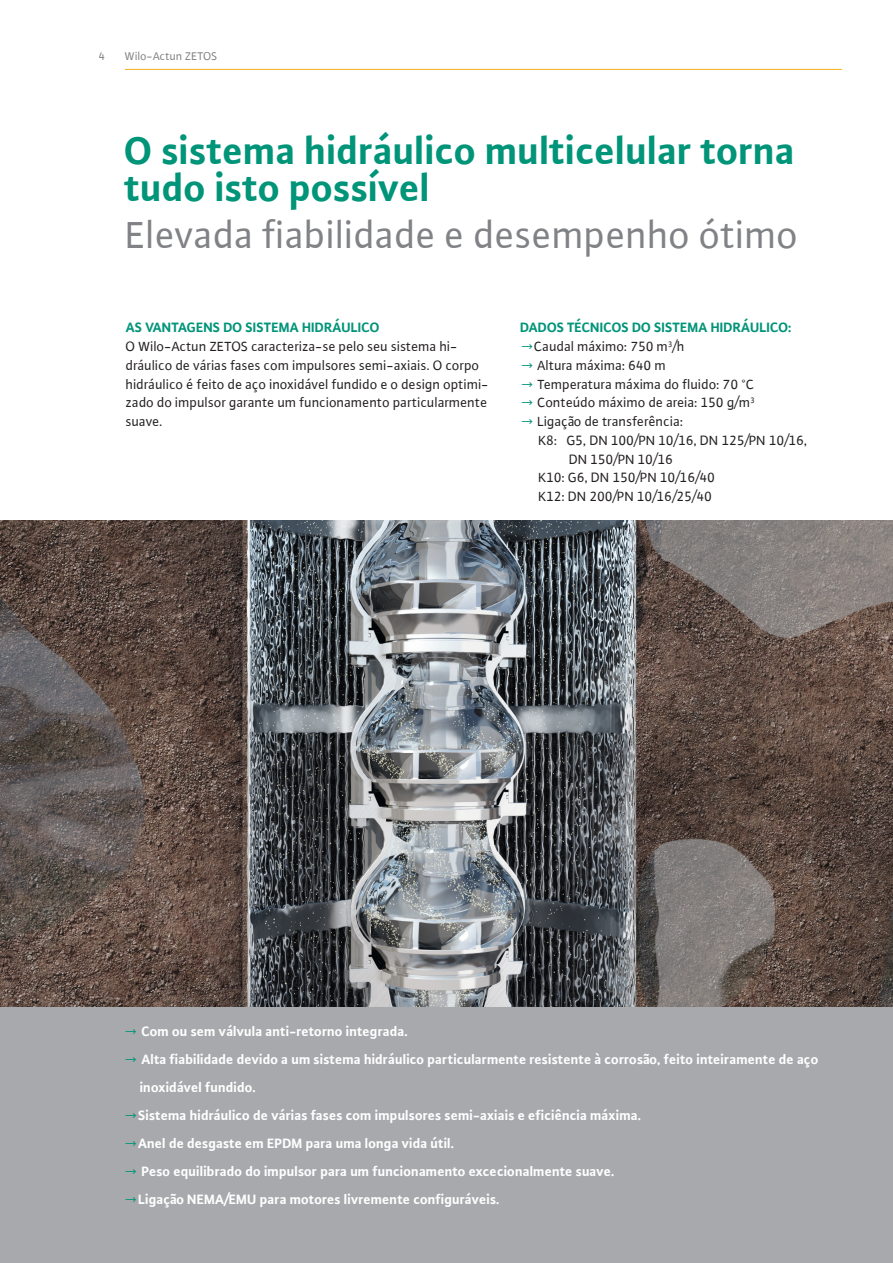
<style>
.page{position:relative;width:893px;height:1263px;background:#fff}
.page>*{position:absolute;margin:0;border:0;box-sizing:border-box;transform-origin:0 0}
._01_HEADLINE_MEDIUM{font:700 40.5px/37.5px "WILO Plus Global";color:#009479}
._01_HEADLINE_MEDIUM-2{font:40.5px "WILO Plus Global";color:#808285}
._03_COPY{font:14.25px/18.8px "WILO Plus Global";color:#231f20}
._03_COPY-2{font:700 14.25px/28px "WILO Plus Global";color:#fff}
._03_COPY-3{font:700 14.25px "WILO Plus Global";color:#009479}
.t1{font:12px "WILO Plus Global";color:#808285}
.s1{color:#009479}
</style>
<div class="page">
<img style="left:0;top:521px;width:893px;height:486px">
<hr style="left:125px;top:69px;width:717px;height:1px;background:#faaf18">
<div style="left:0;top:1007px;width:893px;height:256px;background:#a8a9ad"></div>
<p class="t1" style="left:99px;top:49px;width:8px">4</p>
<p class="t1" style="left:125px;top:49px;width:94px">Wilo-Actun ZETOS</p>
<p class="_01_HEADLINE_MEDIUM" style="left:125px;top:131px;width:672px">O sistema hidráulico multicelular torna tudo isto possível</p>
<p class="_01_HEADLINE_MEDIUM-2" style="left:126px;top:210px;width:674px">Elevada fiabilidade e desempenho ótimo</p>
<p class="_03_COPY-3" style="left:126px;top:319px;width:255px">AS VANTAGENS DO SISTEMA HIDRÁULICO</p>
<p class="_03_COPY" style="left:126px;top:337px;width:365px">O Wilo-Actun ZETOS caracteriza-se pelo seu sistema hi&shy;dráulico de várias fases com impulsores semi-axiais. O corpo hidráulico é feito de aço inoxidável fundido e o design optimi&shy;zado do impulsor garante um funcionamento particularmente suave.</p>
<p class="_03_COPY-3" style="left:520px;top:319px;width:273px">DADOS TÉCNICOS DO SISTEMA HIDRÁULICO:</p>
<p class="_03_COPY" style="left:520px;top:337px;width:166px"><span class="s1">→</span>Caudal máximo: 750 m<sup>3</sup>/h</p>
<p class="_03_COPY" style="left:520px;top:355px;width:147px"><span class="s1">→</span> Altura máxima: 640 m</p>
<p class="_03_COPY" style="left:520px;top:374px;width:236px"><span class="s1">→</span> Temperatura máxima do fluido: 70 °C</p>
<p class="_03_COPY" style="left:520px;top:393px;width:236px"><span class="s1">→</span> Conteúdo máximo de areia: 150 g/m<sup>3</sup></p>
<p class="_03_COPY" style="left:520px;top:412px;width:165px"><span class="s1">→</span> Ligação de transferência:</p>
<p class="_03_COPY" style="left:538px;top:430px;width:271px">K8: G5, DN 100/PN 10/16, DN 125/PN 10/16,</p>
<p class="_03_COPY" style="left:569px;top:449px;width:106px">DN 150/PN 10/16</p>
<p class="_03_COPY" style="left:538px;top:468px;width:178px">K10: G6, DN 150/PN 10/16/40</p>
<p class="_03_COPY" style="left:538px;top:487px;width:175px">K12: DN 200/PN 10/16/25/40</p>
<p class="_03_COPY-2" style="left:124px;top:1016px;width:286px"><span class="s1">→</span> Com ou sem válvula anti-retorno integrada.</p>
<p class="_03_COPY-2" style="left:140px;top:1045px;width:680px;text-indent:-16px"><span class="s1">→</span> Alta fiabilidade devido a um sistema hidráulico particularmente resistente à corrosão, feito inteiramente de aço inoxidável fundido.</p>
<p class="_03_COPY-2" style="left:124px;top:1101px;width:519px"><span class="s1">→</span>Sistema hidráulico de várias fases com impulsores semi-axiais e eficiência máxima.</p>
<p class="_03_COPY-2" style="left:124px;top:1129px;width:332px"><span class="s1">→</span>Anel de desgaste em EPDM para uma longa vida útil.</p>
<p class="_03_COPY-2" style="left:124px;top:1157px;width:492px"><span class="s1">→</span> Peso equilibrado do impulsor para um funcionamento excecionalmente suave.</p>
<p class="_03_COPY-2" style="left:124px;top:1185px;width:377px"><span class="s1">→</span>Ligação NEMA/EMU para motores livremente configuráveis.</p>
</div>
